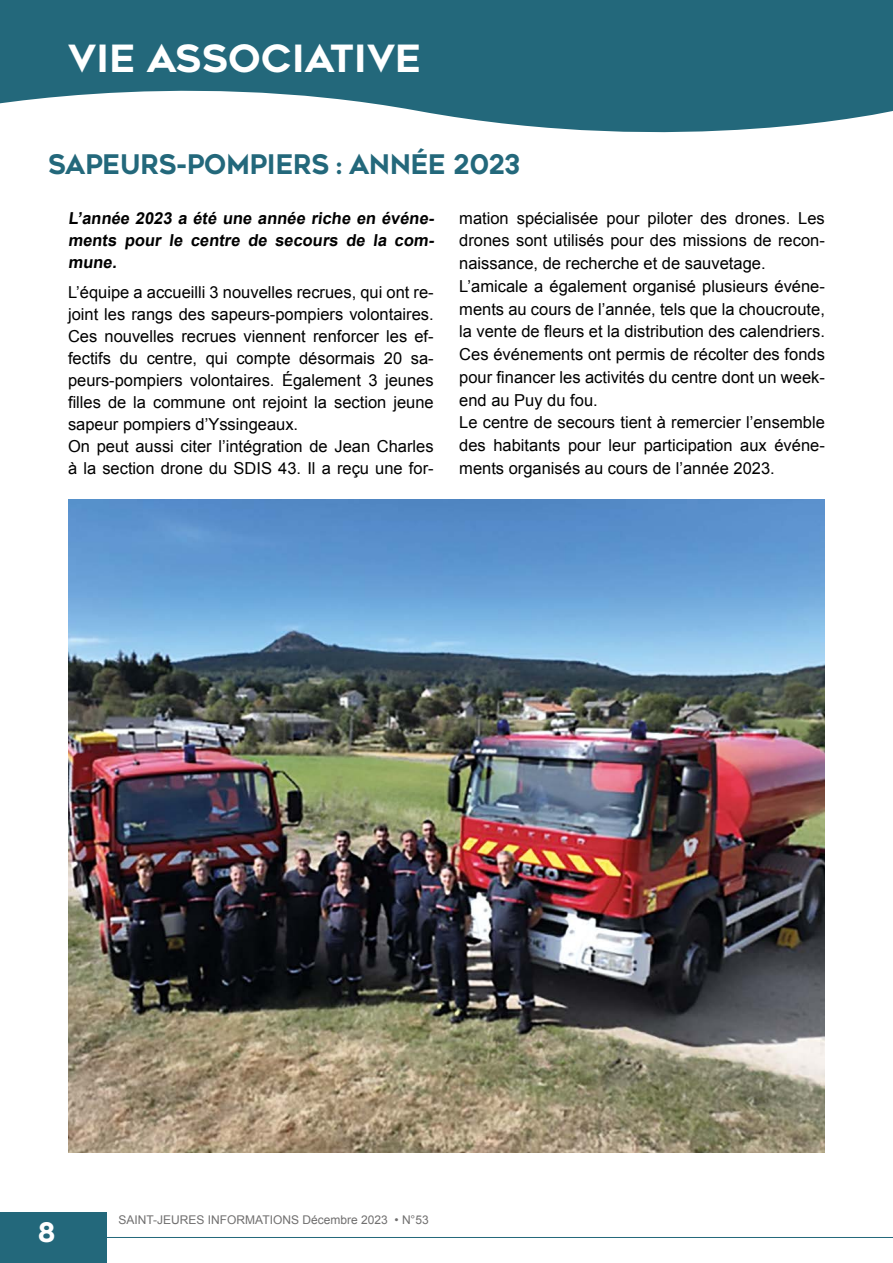
<style>
.page{position:relative;width:893px;height:1263px;background:#fff}
.page>*{position:absolute;margin:0;border:0;box-sizing:border-box;transform-origin:0 0}
.t1{font:37.5px "Renogare";color:#fff}
.t2{font:27px "Renogare";letter-spacing:-.01em;color:#23687b;scale:.94 1}
.t3{font:27px "Renogare";color:#fff}
.t4{font:16.5px/22.8px "Arial";color:#000}
.t5{font:700 16.5px/22px "Arial";color:#000;text-align:justify}
.t6{font:12px "Arial";color:#706f6f}
</style>
<div class="page">
<img style="left:68px;top:500px;width:757px;height:652px">
<hr style="left:95px;top:1237px;width:798px;height:1px;background:#23687b">
<svg style="left:0;top:0;width:893px;height:133px;fill:#23687b"></svg>
<div style="left:0;top:1212px;width:106px;height:51px;background:#23687b"></div>
<h1 class="t1" style="left:68px;top:34px;width:355px">VIE ASSOCIATIVE</h1>
<h2 class="t2" style="left:48px;top:146px;width:504px">SAPEURS-POMPIERS : ANNÉE 2023</h2>
<p class="t5" style="left:68px;top:207px;width:370px">L’année 2023 a été une année riche en événe&shy;ments pour le centre de secours de la com&shy;mune.</p>
<p class="t4" style="left:68px;top:281px;width:367px;line-height:22px">L’équipe a accueilli 3 nouvelles recrues, qui ont re&shy;joint les rangs des sapeurs-pompiers volontaires.<br>Ces nouvelles recrues viennent renforcer les ef&shy;fectifs du centre, qui compte désormais 20 sa&shy;peurs-pompiers volontaires. Également 3 jeunes filles de la commune ont rejoint la section jeune sapeur pompiers d’Yssingeaux.<br>On peut aussi citer l’intégration de Jean Charles à la section drone du SDIS 43. Il a reçu une for-</p>
<p class="t4" style="left:459px;top:206px;width:367px">mation spécialisée pour piloter des drones. Les drones sont utilisés pour des missions de recon&shy;naissance, de recherche et de sauvetage.<br>L’amicale a également organisé plusieurs événe&shy;ments au cours de l’année, tels que la choucroute, la vente de fleurs et la distribution des calendriers.<br>Ces événements ont permis de récolter des fonds pour financer les activités du centre dont un week&shy;end au Puy du fou.<br>Le centre de secours tient à remercier l’ensemble des habitants pour leur participation aux événe&shy;ments organisés au cours de l’année 2023.</p>
<h2 class="t3" style="left:38px;top:1215px;width:19px">8</h2>
<p class="t6" style="left:119px;top:1212px;width:312px">SAINT-JEURES INFORMATIONS Décembre 2023 • N°53</p>
</div>
